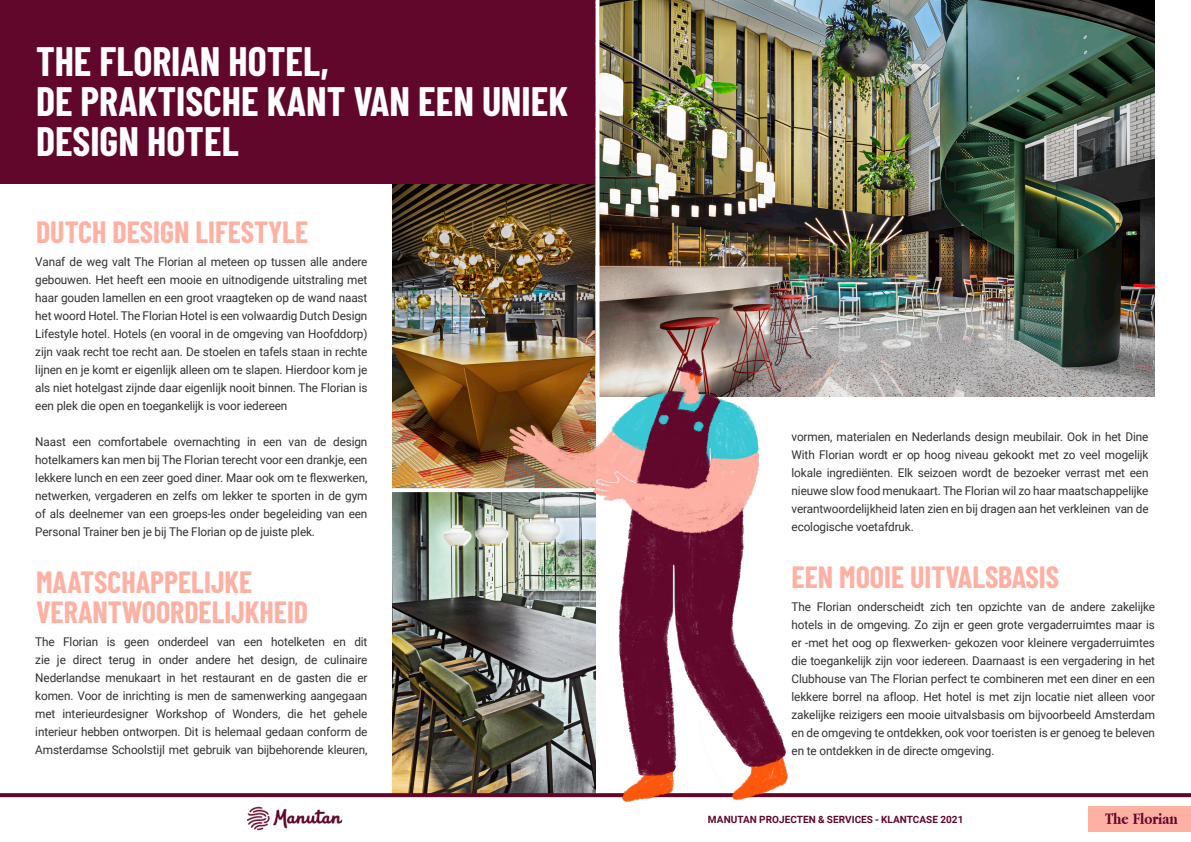
<style>
.page{position:relative;width:1191px;height:842px;background:#fff}
.page>*{position:absolute;margin:0;border:0;box-sizing:border-box;transform-origin:0 0}
.t1{font:700 40.1px/40.1px "Barlow Condensed";color:#fff}
.t2{font:700 30px/30px "Barlow Condensed";color:#feb0a3}
.t3{font:700 16.6px "Apple Garamond";color:#62072c}
.t4{font:12px/18px "Roboto";letter-spacing:-.01em;color:#313130;text-align:justify}
.t5{font:700 10px "Roboto";letter-spacing:.005em;color:#62072c}
</style>
<div class="page">
<img style="left:392px;top:183px;width:203px;height:610px">
<svg style="left:392px;top:488px;width:102px;height:4px"></svg>
<div style="left:0;top:0;width:595px;height:183px;background:#62072c"></div>
<div style="left:1088px;top:806px;width:103px;height:26px;background:#feb0a3"></div>
<img style="left:599px;top:0;width:556px;height:396px">
<svg style="left:0;top:793px;width:1191px;height:4px;background:#670f33"></svg>
<img style="left:247px;top:806px;width:96px;height:25px">
<img style="left:494px;top:342px;width:301px;height:460px">
<svg style="left:595px;top:0;width:4px;height:403px"></svg>
<p class="t1" style="left:36px;top:39px;width:294px">THE FLORIAN HOTEL,</p>
<p class="t1" style="left:36px;top:80px;width:533px">DE PRAKTISCHE KANT VAN EEN UNIEK<br>DESIGN HOTEL</p>
<p class="t2" style="left:36px;top:216px;width:274px">DUTCH DESIGN LIFESTYLE</p>
<p class="t4" style="left:35px;top:252px;width:334px">Vanaf de weg valt The Florian al meteen op tussen alle andere gebouwen. Het heeft een mooie en uitnodigende uitstraling met haar gouden lamellen en een groot vraagteken op de wand naast het woord Hotel. The Florian Hotel is een volwaardig Dutch Design Lifestyle hotel. Hotels (en vooral in de omgeving van Hoofddorp) zijn vaak recht toe recht aan. De stoelen en tafels staan in rechte lijnen en je komt er eigenlijk alleen om te slapen. Hierdoor kom je als niet hotelgast zijnde daar eigenlijk nooit binnen. The Florian is een plek die open en toegankelijk is voor iedereen</p>
<p class="t4" style="left:35px;top:432px;width:334px">Naast een comfortabele overnachting in een van de design hotelkamers kan men bij The Florian terecht voor een drankje, een lekkere lunch en een zeer goed diner. Maar ook om te flexwerken, netwerken, vergaderen en zelfs om lekker te sporten in de gym of als deelnemer van een groeps-les onder begeleiding van een Personal Trainer ben je bij The Florian op de juiste plek.</p>
<p class="t2" style="left:36px;top:565px;width:274px">MAATSCHAPPELIJKE<br>VERANTWOORDELIJKHEID</p>
<p class="t4" style="left:35px;top:632px;width:334px">The Florian is geen onderdeel van een hotelketen en dit zie je direct terug in onder andere het design, de culinaire Nederlandse menukaart in het restaurant en de gasten die er komen. Voor de inrichting is men de samenwerking aangegaan met interieurdesigner Workshop of Wonders, die het gehele interieur hebben ontworpen. Dit is helemaal gedaan conform de Amsterdamse Schoolstijl met gebruik van bijbehorende kleuren,</p>
<p class="t4" style="left:791px;top:427px;width:358px">vormen, materialen en Nederlands design meubilair. Ook in het Dine With Florian wordt er op hoog niveau gekookt met zo veel mogelijk lokale ingrediënten. Elk seizoen wordt de bezoeker verrast met een nieuwe slow food menukaart. The Florian wil zo haar maatschappelijke verantwoordelijkheid laten zien en bij dragen aan het verkleinen van de ecologische voetafdruk.</p>
<p class="t2" style="left:791px;top:560px;width:269px">EEN MOOIE UITVALSBASIS</p>
<p class="t4" style="left:791px;top:597px;width:365px">The Florian onderscheidt zich ten opzichte van de andere zakelijke hotels in de omgeving. Zo zijn er geen grote vergaderruimtes maar is er -met het oog op flexwerken- gekozen voor kleinere vergaderruimtes die toegankelijk zijn voor iedereen. Daarnaast is een vergadering in het Clubhouse van The Florian perfect te combineren met een diner en een lekkere borrel na afloop. Het hotel is met zijn locatie niet alleen voor zakelijke reizigers een mooie uitvalsbasis om bijvoorbeeld Amsterdam en de omgeving te ontdekken, ook voor toeristen is er genoeg te beleven en te ontdekken in de directe omgeving.</p>
<p class="t5" style="left:708px;top:812px;width:257px">MANUTAN PROJECTEN &amp; SERVICES - KLANTCASE 2021</p>
<p class="t3" style="left:1105px;top:809px;width:74px">The Florian</p>
</div>
